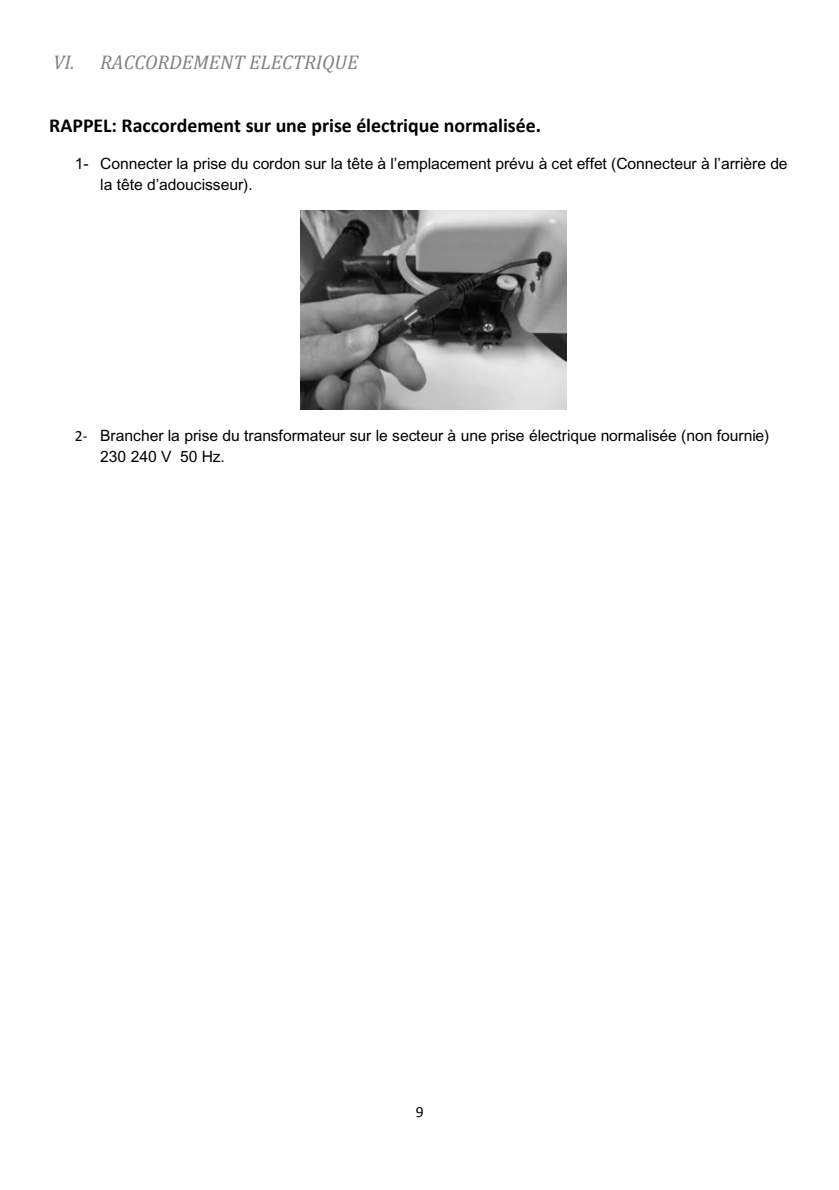
<style>
.page{position:relative;width:839px;height:1190px;background:#fff}
.page>*{position:absolute;margin:0;border:0;box-sizing:border-box;transform-origin:0 0}
.t1{font:700 19.8px "Calibri";color:#000}
.t2{font:italic 19.8px "Cambria";color:#818181}
.t3{font:15.6px "Arial";color:#000}
.t4{font:15.6px "Calibri";color:#000}
</style>
<div class="page">
<img style="left:300px;top:210px;width:266px;height:200px">
<p class="t2" style="left:53px;top:50px;width:306px">VI. RACCORDEMENT ELECTRIQUE</p>
<p class="t1" style="left:49px;top:113px;width:493px">RAPPEL: Raccordement sur une prise électrique normalisée.</p>
<p class="t3" style="left:75px;top:155px;width:15px">1-</p>
<p class="t3" style="left:100px;top:176px;width:154px">la tête d’adoucisseur).</p>
<p class="t3" style="left:100px;top:155px;width:688px">Connecter la prise du cordon sur la tête à l’emplacement prévu à cet effet (Connecteur à l’arrière de</p>
<p class="t4" style="left:75px;top:426px;width:14px">2-</p>
<p class="t3" style="left:100px;top:427px;width:670px">Brancher la prise du transformateur sur le secteur à une prise électrique normalisée (non fournie)</p>
<p class="t3" style="left:100px;top:447px;width:126px">230 240 V 50 Hz.</p>
<p class="t4" style="left:415px;top:1102px;width:9px">9</p>
</div>
